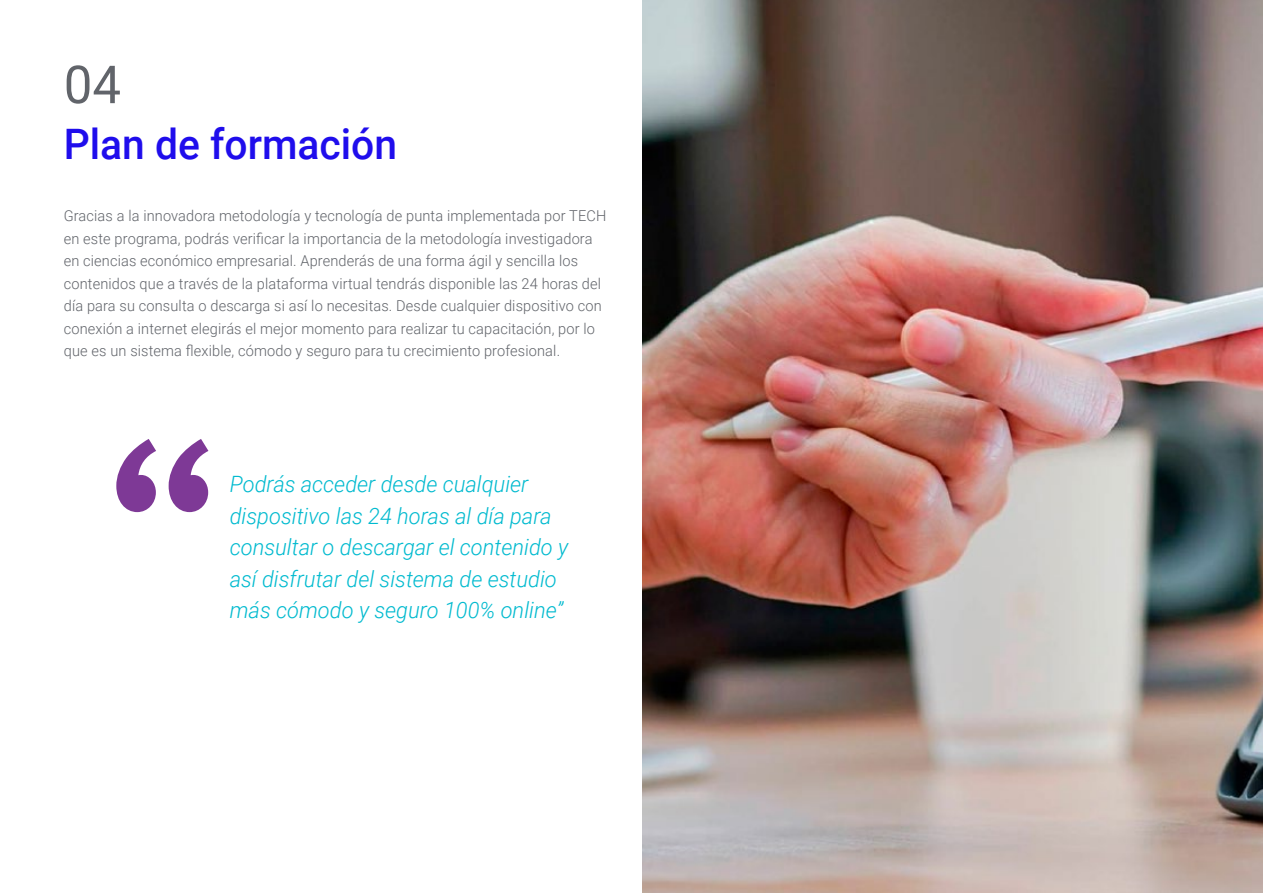
<style>
.page{position:relative;width:1263px;height:893px;background:#fff}
.page>*{position:absolute;margin:0;border:0;box-sizing:border-box;transform-origin:0 0}
.t1{font:52.5px "Roboto";color:#61646a}
.t2{font:500 42px "Roboto";color:#1f0dec}
.t3{font:italic 300 22.5px/31.5px "Roboto";color:#00bacf}
.t4{font:300 15px/22.5px "Roboto";letter-spacing:.01em;color:#61646a}
</style>
<div class="page">
<svg style="left:116px;top:439px;width:92px;height:73px"></svg>
<img style="left:642px;top:0;width:621px;height:893px">
<h1 class="t1" style="left:64px;top:48px;width:59px">04</h1>
<h2 class="t2" style="left:64px;top:115px;width:335px">Plan de formación</h2>
<p class="t4" style="left:64px;top:204px;width:544px">Gracias a la innovadora metodología y tecnología de punta implementada por TECH en este programa, podrás verificar la importancia de la metodología investigadora en ciencias económico empresarial. Aprenderás de una forma ágil y sencilla los contenidos que a través de la plataforma virtual tendrás disponible las 24 horas del día para su consulta o descarga si así lo necesitas. Desde cualquier dispositivo con conexión a internet elegirás el mejor momento para realizar tu capacitación, por lo que es un sistema flexible, cómodo y seguro para tu crecimiento profesional.</p>
<h3 class="t3" style="left:230px;top:468px;width:340px">Podrás acceder desde cualquier dispositivo las 24 horas al día para consultar o descargar el contenido y así disfrutar del sistema de estudio más cómodo y seguro 100% online”</h3>
</div>
